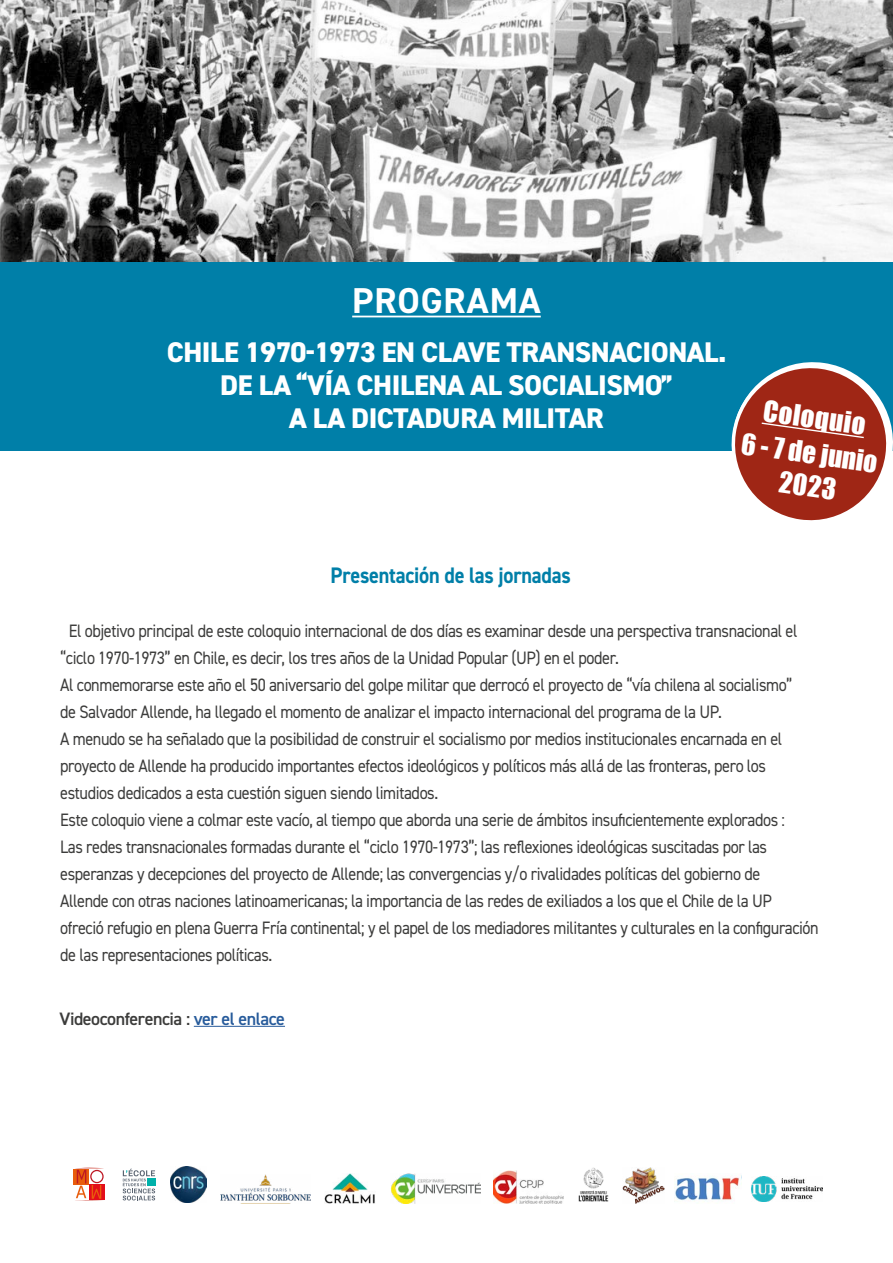
<style>
.page{position:relative;width:893px;height:1263px;background:#fff}
.page>*{position:absolute;margin:0;border:0;box-sizing:border-box;transform-origin:0 0}
.t1{font:700 36px "DIN2014";letter-spacing:.025em;color:#fff}
.t2{font:800 28.5px/33px "DIN2014";letter-spacing:-.015em;color:#fff;text-align:center}
.t3{font:27px/36px "Impact";color:#fff;text-align:center}
.t4{font:700 22.5px "DIN2014";letter-spacing:-.01em;color:#007fa8;scale:.9 1}
.t5{font:18px/27px "DIN2014";letter-spacing:-.025em;color:#3c3c3b;scale:.9 1}
.t6{font:600 18px "DIN2014";letter-spacing:-.025em;color:#3c3c3b}
.s1{color:#275b9b}
</style>
<div class="page">
<img style="left:0;top:0;width:893px;height:263px">
<div style="left:0;top:263px;width:893px;height:188px;background:#007fa8"></div>
<hr style="left:352px;top:316px;width:189px;height:1px;background:#fff">
<svg style="left:731px;top:362px;width:162px;height:159px"></svg>
<svg style="left:122px;top:1168px;width:34px;height:33px"></svg>
<svg style="left:123px;top:1169px;width:32px;height:31px"></svg>
<svg style="left:73px;top:1167px;width:32px;height:33px"></svg>
<div style="left:74px;top:1168px;width:30px;height:32px;background:#fff"></div>
<div style="left:74px;top:1169px;width:15px;height:15px;background:#e85d0c"></div>
<svg style="left:75px;top:1168px;width:29px;height:33px"></svg>
<img style="left:170px;top:1167px;width:37px;height:36px">
<img style="left:325px;top:1173px;width:50px;height:31px">
<img style="left:391px;top:1174px;width:90px;height:30px">
<img style="left:493px;top:1170px;width:70px;height:34px">
<img style="left:675px;top:1177px;width:65px;height:24px">
<img style="left:622px;top:1168px;width:43px;height:35px">
<img style="left:578px;top:1167px;width:31px;height:35px">
<img style="left:751px;top:1176px;width:72px;height:25px">
<svg style="left:240px;top:1203px;width:51px;height:1px"></svg>
<img style="left:220px;top:1174px;width:90px;height:27px">
<hr style="left:194px;top:1026px;width:91px;height:1px;background:#275b9b">
<h1 class="t1" style="left:352px;top:277px;width:190px">PROGRAMA</h1>
<h2 class="t2" style="left:167px;top:336px;width:561px">CHILE 1970-1973 EN CLAVE TRANSNACIONAL.<br>DE LA “VÍA CHILENA AL SOCIALISMO”<br>A LA DICTADURA MILITAR</h2>
<h3 class="t3" style="left:749px;top:389px;width:138px;rotate:8deg">Coloquio<br>6 - 7 de junio</h3>
<h3 class="t3" style="left:782px;top:463px;width:59px;rotate:8deg">2023</h3>
<p class="t4" style="left:331px;top:560px;width:268px">Presentación de las jornadas</p>
<p class="t5" style="left:60px;top:617px;width:844px;text-indent:9px">El objetivo principal de este coloquio internacional de dos días es examinar desde una perspectiva transnacional el “ciclo 1970-1973” en Chile, es decir, los tres años de la Unidad Popular (UP) en el poder.<br>Al conmemorarse este año el 50 aniversario del golpe militar que derrocó el proyecto de “vía chilena al socialismo”<br>de Salvador Allende, ha llegado el momento de analizar el impacto internacional del programa de la UP.<br>A menudo se ha señalado que la posibilidad de construir el socialismo por medios institucionales encarnada en el proyecto de Allende ha producido importantes efectos ideológicos y políticos más allá de las fronteras, pero los estudios dedicados a esta cuestión siguen siendo limitados.<br>Este coloquio viene a colmar este vacío, al tiempo que aborda una serie de ámbitos insuficientemente explorados :<br>Las redes transnacionales formadas durante el “ciclo 1970-1973”; las reflexiones ideológicas suscitadas por las esperanzas y decepciones del proyecto de Allende; las convergencias y/o rivalidades políticas del gobierno de<br>Allende con otras naciones latinoamericanas; la importancia de las redes de exiliados a los que el Chile de la UP ofreció refugio en plena Guerra Fría continental; y el papel de los mediadores militantes y culturales en la configuración de las representaciones políticas.</p>
<p class="t6" style="left:60px;top:1006px;width:227px">Videoconferencia : <span class="s1">ver el enlace</span></p>
</div>
